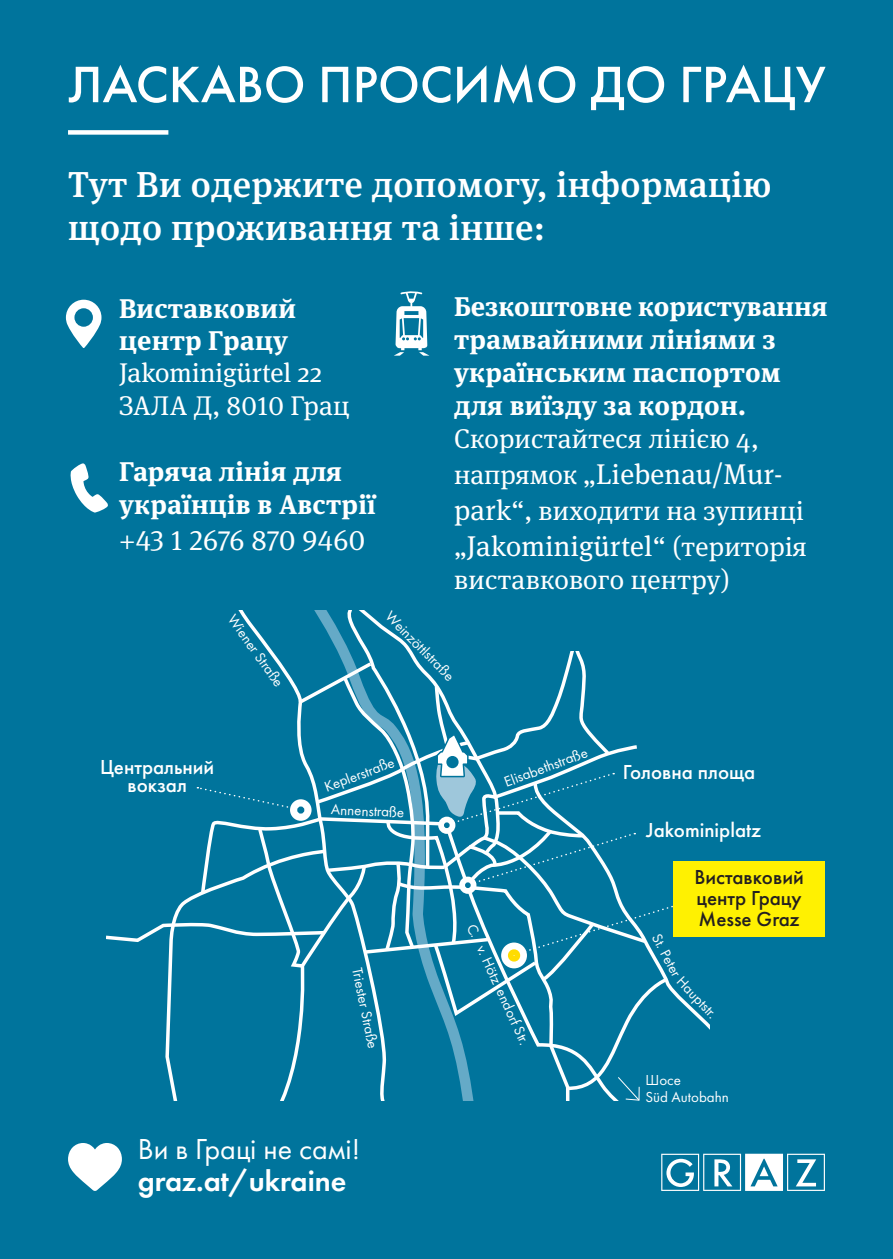
<style>
.page{position:relative;width:893px;height:1259px;background:#00749c}
.page>*{position:absolute;margin:0;border:0;box-sizing:border-box;transform-origin:0 0}
.t1{font:500 53.1px "Futura PT";color:#fff}
.t2{font:500 36px/43.2px "Meta Serif Pro";letter-spacing:.01em;color:#fff}
.t3{font:600 30px "Futura PT";color:#fff}
.t4{font:30px "Futura PT";color:#fff}
.t5{font:28.5px "Meta Serif Pro";letter-spacing:.01em;color:#fff}
.t6{font:28.5px "Meta Serif Pro";letter-spacing:-.01em;color:#fff}
.t7{font:700 27px/33px "Meta Serif Pro";letter-spacing:.01em;color:#fff}
.t8{font:27px/32.4px "Meta Serif Pro";letter-spacing:.01em;color:#fff}
.t9{font:500 21px/18px "Futura PT";color:#fff;text-align:center}
.t10{font:500 21px/21px "Futura PT";color:#231f20;text-align:justify}
.t11{font:15px "Futura PT";color:#fff}
.s1{font-size:27px}
.s2{font-size:28.5px}
</style>
<div class="page">
<svg style="left:70px;top:463px;width:38px;height:50px"></svg>
<svg style="left:66px;top:300px;width:35px;height:48px"></svg>
<svg style="left:661px;top:1153px;width:164px;height:38px"></svg>
<svg style="left:394px;top:291px;width:35px;height:65px"></svg>
<svg style="left:68px;top:1143px;width:54px;height:48px"></svg>
<div style="left:68px;top:130px;width:100px;height:5px;background:#fff"></div>
<svg style="left:106px;top:611px;width:576px;height:490px"></svg>
<div style="left:673px;top:861px;width:152px;height:75px;background:#fff101"></div>
<div style="left:452px;top:591px;width:441px;height:60px;background:#00749c"></div>
<h1 class="t1" style="left:68px;top:53px;width:759px">ЛАСКАВО ПРОСИМО ДО ГРАЦУ</h1>
<h2 class="t2" style="left:68px;top:160px;width:705px">Тут Ви одержите допомогу, інформацію щодо проживання та інше:</h2>
<p class="t7" style="left:119px;top:290px;width:178px">Виставковий центр Грацу</p>
<p class="t8" style="left:119px;top:355px;width:232px">Jakominigürtel 22<br>ЗАЛА Д, 8010 Грац</p>
<p class="t7" style="left:119px;top:453px;width:258px">Гаряча лінія для українців в Австрії</p>
<p class="t6" style="left:119px;top:519px;width:248px">+43 1 2676 870 9460</p>
<p class="t7" style="left:454px;top:288px;width:375px">Безкоштовне користування трамвайними лініями з українським паспортом для виїзду за кордон.</p>
<p class="t8" style="left:454px;top:421px;width:306px">Скористайтеся лінією 4,</p>
<p class="t5" style="left:454px;top:454px;width:330px"><span class="s1">напрямок „</span>Liebenau/Mur-</p>
<p class="t8" style="left:454px;top:493px;width:351px"><span class="s2">park</span>“, виходити на зупинці</p>
<p class="t5" style="left:454px;top:526px;width:354px"><span class="s1">„</span>Jakominigürtel<span class="s1">“ (територія</span></p>
<p class="t8" style="left:454px;top:562px;width:277px">виставкового центру)</p>
<p class="t11" style="left:239px;top:610px;width:87px;rotate:55deg">Wiener Straße</p>
<p class="t11" style="left:395px;top:607px;width:93px;rotate:46deg">Weinzöttlstraße</p>
<p class="t11" style="left:502px;top:773px;width:89px;rotate:-20deg">Elisabethstraße</p>
<p class="t11" style="left:322px;top:778px;width:75px;rotate:-20deg">Keplerstraße</p>
<p class="t9" style="left:100px;top:758px;width:116px">Центральний вокзал</p>
<p class="t9" style="left:623px;top:763px;width:134px">Головна площа</p>
<p class="t9" style="left:646px;top:821px;width:117px">Jakominiplatz</p>
<p class="t10" style="left:694px;top:866px;width:111px">Виставковий центр Грацу Messe Graz</p>
<p class="t11" style="left:332px;top:800px;width:75px;rotate:3deg">Annenstraße</p>
<p class="t11" style="left:479px;top:921px;width:133px;rotate:65deg">C. v. Hötz endorf Str.</p>
<p class="t11" style="left:664px;top:930px;width:48px;rotate:62deg">St. Peter</p>
<p class="t11" style="left:685px;top:972px;width:53px;rotate:46deg">Hauptstr.</p>
<p class="t11" style="left:366px;top:966px;width:83px;rotate:79deg">Triester Straße</p>
<p class="t11" style="left:645px;top:1070px;width:37px">Шосе</p>
<p class="t4" style="left:138px;top:1131px;width:224px">Ви в Граці не самі!</p>
<p class="t3" style="left:138px;top:1162px;width:210px">graz.at/ukraine</p>
<p class="t11" style="left:645px;top:1087px;width:85px">Süd Autobahn</p>
</div>
